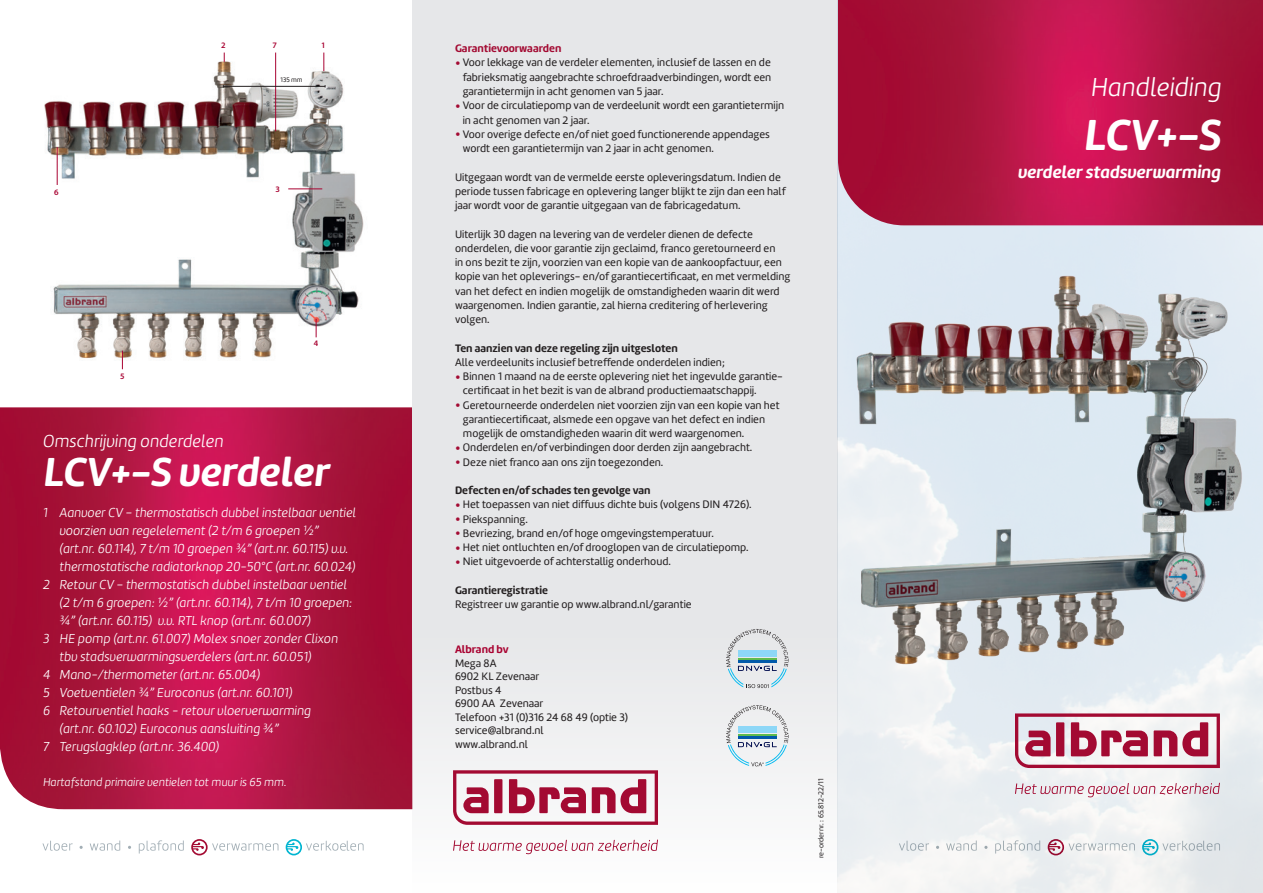
<style>
.page{position:relative;width:1263px;height:893px;background:#fff}
.page>*{position:absolute;margin:0;border:0;box-sizing:border-box;transform-origin:0 0}
.t1{font:45px "Marine Rounded Bold Italic";color:#fff}
.t2{font:42px "Marine Rounded Bold Italic";color:#fff}
.t3{font:27px "Marine Rounded Light Italic";color:#fff}
.t4{font:18px "Marine Rounded Bold Italic";color:#fff}
.t5{font:18px "Marine Rounded Light Italic";color:#fff}
.t6{font:13.5px "Marine Rounded Light Italic";color:#fff}
.t7{font:12px "Marine Rounded Light Italic";color:#fff}
.t8{font:11.25px/14.2px "Marine Rounded Regular";color:#231f20}
.t9{font:11.25px "Marine Rounded Bold";color:#231f20}
.t10{font:11.25px "Marine Rounded Bold";color:#a30a32}
.t11{font:11.25px "Marine Rounded Bold";color:#a90332}
.t12{font:600 8.4px "Myriad Pro";color:#a90332}
.t13{font:7.5px "Marine Rounded Regular";color:#231f20}
.t14{font:6.9px "Marine Rounded Regular";color:#231f20}
.s1{font-size:15px;color:#a30a32}
</style>
<div class="page">
<img style="left:0;top:407px;width:412px;height:402px">
<div style="left:412px;top:0;width:426px;height:893px;background:#e6e7e9"></div>
<svg style="left:726px;top:629px;width:62px;height:59px"></svg>
<svg style="left:726px;top:705px;width:62px;height:61px"></svg>
<svg style="left:1015px;top:713px;width:205px;height:55px"></svg>
<svg style="left:1015px;top:783px;width:205px;height:14px"></svg>
<svg style="left:453px;top:770px;width:205px;height:55px"></svg>
<svg style="left:453px;top:840px;width:205px;height:14px;background:#ead0d7"></svg>
<svg style="left:43px;top:841px;width:30px;height:10px"></svg>
<svg style="left:90px;top:840px;width:30px;height:11px"></svg>
<svg style="left:139px;top:840px;width:45px;height:13px"></svg>
<svg style="left:191px;top:839px;width:87px;height:16px"></svg>
<svg style="left:286px;top:839px;width:78px;height:16px"></svg>
<svg style="left:899px;top:841px;width:30px;height:10px"></svg>
<svg style="left:946px;top:840px;width:31px;height:11px"></svg>
<svg style="left:995px;top:840px;width:45px;height:13px"></svg>
<svg style="left:1048px;top:839px;width:87px;height:16px"></svg>
<svg style="left:1142px;top:839px;width:78px;height:16px"></svg>
<img style="left:837px;top:258px;width:419px;height:422px">
<img style="left:838px;top:0;width:425px;height:225px">
<img style="left:44px;top:52px;width:320px;height:318px">
<hr style="left:57px;top:147px;width:1px;height:38px;background:#a90332">
<hr style="left:275px;top:53px;width:1px;height:78px;background:#a90332">
<svg style="left:323px;top:53px;width:1px;height:18px"></svg>
<hr style="left:288px;top:188px;width:34px;height:1px;background:#a90332">
<svg style="left:122px;top:351px;width:1px;height:18px"></svg>
<svg style="left:316px;top:319px;width:1px;height:18px"></svg>
<hr style="left:223px;top:86px;width:102px;height:1px;background:#231f20">
<p class="t12" style="left:221px;top:40px;width:6px">2</p>
<p class="t12" style="left:273px;top:40px;width:6px">7</p>
<p class="t12" style="left:321px;top:40px;width:6px">1</p>
<p class="t12" style="left:54px;top:187px;width:6px">6</p>
<p class="t12" style="left:120px;top:370px;width:6px">5</p>
<p class="t14" style="left:281px;top:75px;width:24px">135 mm</p>
<p class="t12" style="left:275px;top:184px;width:6px">3</p>
<p class="t12" style="left:314px;top:338px;width:6px">4</p>
<h3 class="t5" style="left:43px;top:430px;width:182px">Omschrijving onderdelen</h3>
<h2 class="t2" style="left:43px;top:445px;width:288px">LCV+-S verdeler</h2>
<p class="t6" style="left:43px;top:504px;width:314px">1 Aanvoer CV – thermostatisch dubbel instelbaar ventiel</p>
<p class="t6" style="left:59px;top:522px;width:261px">voorzien van regelelement (2 t/m 6 groepen ½”</p>
<p class="t6" style="left:59px;top:540px;width:290px">(art.nr. 60.114), 7 t/m 10 groepen ¾” (art.nr. 60.115) v.v.</p>
<p class="t6" style="left:59px;top:558px;width:298px">thermostatische radiatorknop 20-50°C (art.nr. 60.024)</p>
<p class="t6" style="left:43px;top:576px;width:305px">2 Retour CV – thermostatisch dubbel instelbaar ventiel</p>
<p class="t6" style="left:59px;top:594px;width:294px">(2 t/m 6 groepen: ½” (art.nr. 60.114), 7 t/m 10 groepen:</p>
<p class="t6" style="left:59px;top:612px;width:253px">¾” (art.nr. 60.115) v.v. RTL knop (art.nr. 60.007)</p>
<p class="t6" style="left:43px;top:630px;width:297px">3 HE pomp (art.nr. 61.007) Molex snoer zonder Clixon</p>
<p class="t6" style="left:59px;top:648px;width:254px">tbv stadsverwarmingsverdelers (art.nr. 60.051)</p>
<p class="t6" style="left:43px;top:666px;width:219px">4 Mano-/thermometer (art.nr. 65.004)</p>
<p class="t6" style="left:43px;top:684px;width:251px">5 Voetventielen ¾” Euroconus (art.nr. 60.101)</p>
<p class="t6" style="left:43px;top:702px;width:269px">6 Retourventiel haaks - retour vloerverwarming</p>
<p class="t6" style="left:59px;top:720px;width:221px">(art.nr. 60.102) Euroconus aansluiting ¾”</p>
<p class="t6" style="left:43px;top:738px;width:178px">7 Terugslagklep (art.nr. 36.400)</p>
<p class="t7" style="left:43px;top:774px;width:245px">Hartafstand primaire ventielen tot muur is 65 mm.</p>
<p class="t10" style="left:455px;top:41px;width:108px">Garantievoorwaarden</p>
<p class="t8" style="left:463px;top:56px;width:310px;text-align:justify;text-indent:-8px"><span class="s1">•</span> Voor lekkage van de verdeler elementen, inclusief de lassen en de fabrieksmatig aangebrachte schroefdraadverbindingen, wordt een garantietermijn in acht genomen van 5 jaar.</p>
<p class="t8" style="left:463px;top:98px;width:323px;text-indent:-8px"><span class="s1">•</span> Voor de circulatiepomp van de verdeelunit wordt een garantietermijn in acht genomen van 2 jaar.</p>
<p class="t8" style="left:463px;top:127px;width:309px;text-indent:-8px"><span class="s1">•</span> Voor overige defecte en/of niet goed functionerende appendages wordt een garantietermijn van 2 jaar in acht genomen.</p>
<p class="t8" style="left:455px;top:170px;width:332px">Uitgegaan wordt van de vermelde eerste opleveringsdatum. Indien de periode tussen fabricage en oplevering langer blijkt te zijn dan een half jaar wordt voor de garantie uitgegaan van de fabricagedatum.</p>
<p class="t8" style="left:455px;top:227px;width:337px">Uiterlijk 30 dagen na levering van de verdeler dienen de defecte onderdelen, die voor garantie zijn geclaimd, franco geretourneerd en<br>in ons bezit te zijn, voorzien van een kopie van de aankoopfactuur, een kopie van het opleverings- en/of garantiecertificaat, en met vermelding van het defect en indien mogelijk de omstandigheden waarin dit werd waargenomen. Indien garantie, zal hierna creditering of herlevering volgen.</p>
<p class="t9" style="left:455px;top:340px;width:224px">Ten aanzien van deze regeling zijn uitgesloten</p>
<p class="t8" style="left:455px;top:355px;width:271px">Alle verdeelunits inclusief betreffende onderdelen indien;</p>
<p class="t8" style="left:463px;top:369px;width:320px;text-indent:-8px"><span class="s1">•</span> Binnen 1 maand na de eerste oplevering niet het ingevulde garantie&shy;certificaat in het bezit is van de albrand productiemaatschappij.</p>
<p class="t8" style="left:463px;top:398px;width:318px;text-indent:-8px"><span class="s1">•</span> Geretourneerde onderdelen niet voorzien zijn van een kopie van het garantiecertificaat, alsmede een opgave van het defect en indien mogelijk de omstandigheden waarin dit werd waargenomen.</p>
<p class="t8" style="left:455px;top:440px;width:299px"><span class="s1">•</span> Onderdelen en/of verbindingen door derden zijn aangebracht.</p>
<p class="t8" style="left:455px;top:455px;width:210px"><span class="s1">•</span> Deze niet franco aan ons zijn toegezonden.</p>
<p class="t9" style="left:455px;top:483px;width:197px">Defecten en/of schades ten gevolge van</p>
<p class="t8" style="left:455px;top:497px;width:298px"><span class="s1">•</span> Het toepassen van niet diffuus dichte buis (volgens DIN 4726).</p>
<p class="t8" style="left:455px;top:512px;width:74px"><span class="s1">•</span> Piekspanning.</p>
<p class="t8" style="left:455px;top:526px;width:260px"><span class="s1">•</span> Bevriezing, brand en/of hoge omgevingstemperatuur.</p>
<p class="t8" style="left:455px;top:540px;width:295px"><span class="s1">•</span> Het niet ontluchten en/of drooglopen van de circulatiepomp.</p>
<p class="t8" style="left:455px;top:554px;width:217px"><span class="s1">•</span> Niet uitgevoerde of achterstallig onderhoud.</p>
<p class="t9" style="left:455px;top:583px;width:94px">Garantieregistratie</p>
<p class="t8" style="left:455px;top:597px;width:238px">Registreer uw garantie op www.albrand.nl/garantie</p>
<p class="t11" style="left:455px;top:642px;width:55px">Albrand bv</p>
<p class="t8" style="left:455px;top:656px;width:174px;line-height:13.5px">Mega 8A<br>6902 KL Zevenaar<br>Postbus 4<br>6900 AA Zevenaar<br>Telefoon +31 (0)316 24 68 49 (optie 3) service@albrand.nl<br>www.albrand.nl</p>
<p class="t13" style="left:816px;top:858px;width:81px;rotate:-90deg">re-ordernr. : 65.812-22/11</p>
<h3 class="t3" style="left:1090px;top:70px;width:132px">Handleiding</h3>
<h1 class="t1" style="left:1083px;top:106px;width:139px">LCV+-S</h1>
<h3 class="t4" style="left:1017px;top:161px;width:204px">verdeler stadsverwarming</h3>
</div>
